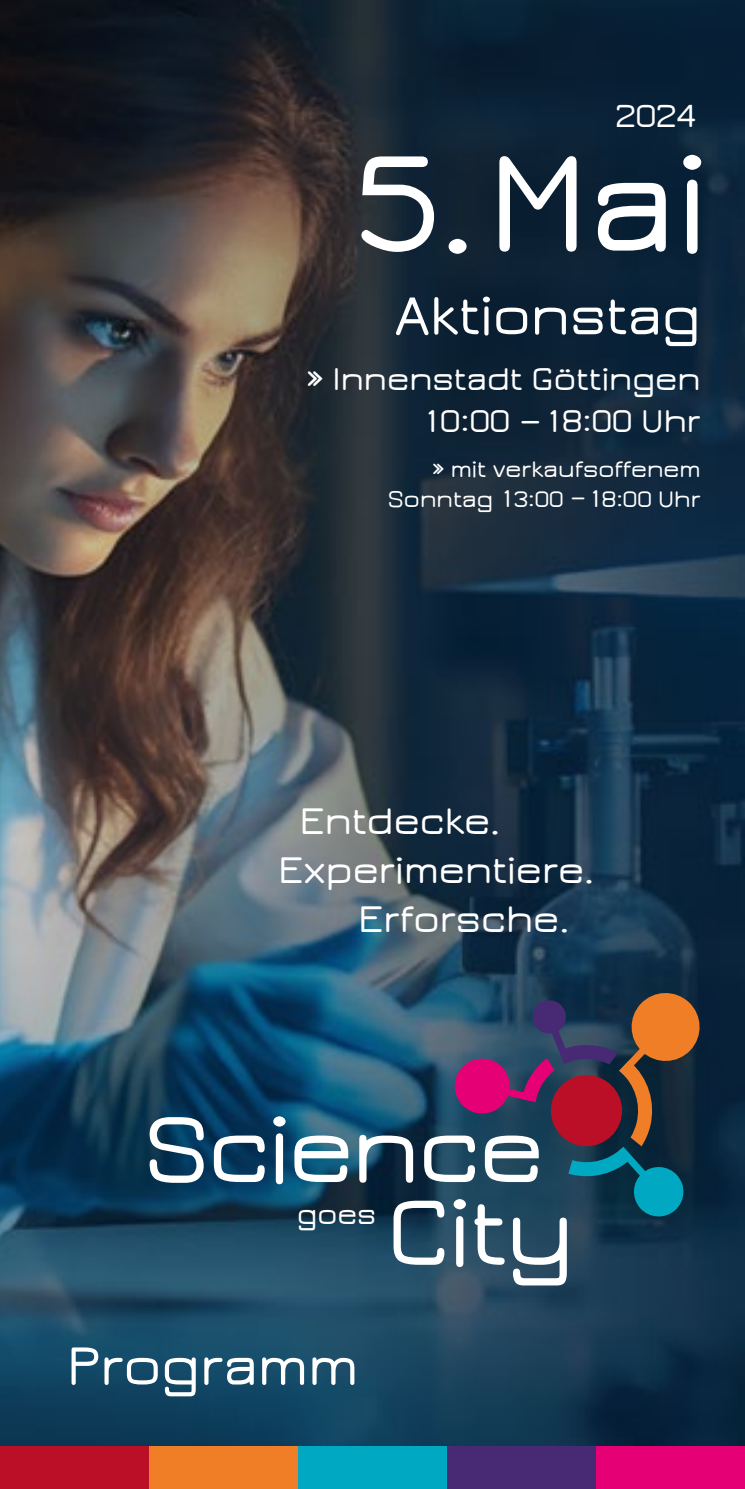
<style>
.page{position:relative;width:745px;height:1489px;background:#fff}
.page>*{position:absolute;margin:0;border:0;box-sizing:border-box;transform-origin:0 0}
.t1{font:600 150.25px "Jura";color:#fff}
.t2{font:600 103.25px/82.8px "Jura";letter-spacing:-.02em;color:#fff;text-align:right}
.t3{font:600 59.25px "Jura";color:#fff}
.t4{font:600 41px "Jura";color:#fff}
.t5{font:600 35.5px "Jura";color:#fff}
.t6{font:600 35px/42px "Jura";color:#fff;text-align:right}
.t7{font:600 31px "Jura";color:#fff}
.t8{font:600 25px/30px "Jura";color:#fff;text-align:right}
.s1{font-size:32.5px}
</style>
<div class="page">
<img style="left:0;top:0;width:744px;height:1446px">
<svg style="left:451px;top:989px;width:251px;height:230px;background:#424054"></svg>
<div style="left:0;top:1446px;width:149px;height:42px;background:#bb0f27"></div>
<div style="left:149px;top:1446px;width:149px;height:42px;background:#ef7e26"></div>
<div style="left:298px;top:1446px;width:148px;height:42px;background:#00a9c1"></div>
<div style="left:446px;top:1446px;width:149px;height:42px;background:#482974"></div>
<div style="left:595px;top:1446px;width:149px;height:42px;background:#e60076"></div>
<h3 class="t5" style="left:615px;top:98px;width:83px">2024</h3>
<h1 class="t1" style="left:354px;top:127px;width:355px">5. Mai</h1>
<h3 class="t3" style="left:394px;top:285px;width:307px">Aktionstag</h3>
<h3 class="t6" style="left:306px;top:358px;width:396px">» Innenstadt Göttingen<br><span class="s1">1</span>0:00 —<span class="s1">1</span>8:00 Uhr</h3>
<p class="t8" style="left:387px;top:454px;width:314px">» mit verkaufsoffenem<br>Sonntag 13:00 —18:00 Uhr</p>
<h3 class="t4" style="left:299px;top:800px;width:202px">Entdecke.</h3>
<h3 class="t4" style="left:278px;top:849px;width:317px">Experimentiere.</h3>
<h3 class="t4" style="left:358px;top:898px;width:212px">Erforsche.</h3>
<h2 class="t2" style="left:143px;top:1108px;width:432px">Science<br>City</h2>
<p class="t7" style="left:297px;top:1198px;width:80px">goes</p>
<h3 class="t3" style="left:67px;top:1335px;width:293px">Programm</h3>
</div>
